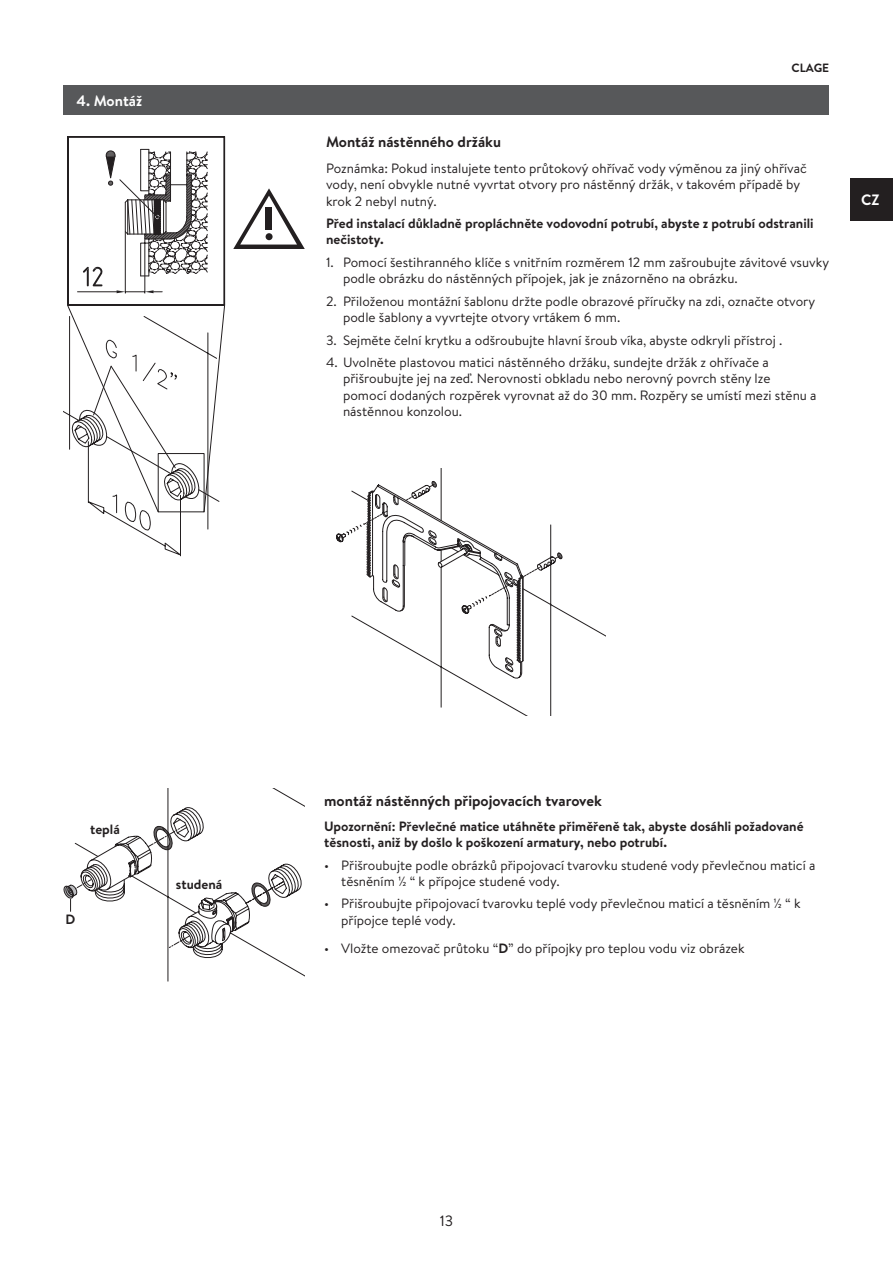
<style>
.page{position:relative;width:893px;height:1263px;background:#fff}
.page>*{position:absolute;margin:0;border:0;box-sizing:border-box;transform-origin:0 0}
._0a_Überschrift__ohn{font:700 15px "Brandon Text";color:#231f20}
._0_Überschrift_2__Sp{font:700 15px "Brandon Text";color:#231f20}
.t1{font:700 15px "Brandon Text";color:#fff}
.t2{font:15px "Brandon Text";color:#231f20}
._1_Body{font:13.5px/16.2px "Brandon Text";color:#231f20}
._4_Body_fett{font:700 13.5px/16.2px "Brandon Text";color:#231f20}
.t3{font:700 12px "Brandon Text";color:#231f20}
.s1{font-weight:700}
</style>
<div class="page">
<div style="left:850px;top:179px;width:43px;height:42px;background:#231f20"></div>
<div style="left:64px;top:85px;width:765px;height:30px;background:#57585a"></div>
<svg style="left:351px;top:468px;width:255px;height:247px"></svg>
<svg style="left:64px;top:136px;width:161px;height:393px"></svg>
<svg style="left:233px;top:188px;width:72px;height:61px"></svg>
<div style="left:266px;top:207px;width:6px;height:23px;background:#231f20"></div>
<div style="left:266px;top:233px;width:7px;height:7px;background:#231f20;border-radius:50%"></div>
<svg style="left:64px;top:789px;width:241px;height:193px"></svg>
<p class="t1" style="left:77px;top:90px;width:67px">4. Montáž</p>
<p class="_0_Überschrift_2__Sp" style="left:326px;top:131px;width:177px">Montáž nástěnného držáku</p>
<p class="t3" style="left:791px;top:60px;width:39px">CLAGE</p>
<p class="_1_Body" style="left:326px;top:160px;width:482px">Poznámka: Pokud instalujete tento průtokový ohřívač vody výměnou za jiný ohřívač vody, není obvykle nutné vyvrtat otvory pro nástěnný držák, v takovém případě by krok 2 nebyl nutný.</p>
<p class="_4_Body_fett" style="left:326px;top:215px;width:489px">Před instalací důkladně propláchněte vodovodní potrubí, abyste z potrubí odstranili nečistoty.</p>
<p class="_1_Body" style="left:343px;top:254px;width:488px;text-indent:-17px">1. Pomocí šestihranného klíče s vnitřním rozměrem 12 mm zašroubujte závitové vsuvky podle obrázku do nástěnných přípojek, jak je znázorněno na obrázku.</p>
<p class="_1_Body" style="left:343px;top:292px;width:474px;text-indent:-17px">2. Přiloženou montážní šablonu držte podle obrazové příručky na zdi, označte otvory podle šablony a vyvrtejte otvory vrtákem 6 mm.</p>
<p class="_1_Body" style="left:326px;top:331px;width:458px">3. Sejměte čelní krytku a odšroubujte hlavní šroub víka, abyste odkryli přístroj .</p>
<p class="_1_Body" style="left:343px;top:354px;width:475px;text-indent:-17px">4. Uvolněte plastovou matici nástěnného držáku, sundejte držák z ohřívače a přišroubujte jej na zeď. Nerovnosti obkladu nebo nerovný povrch stěny lze pomocí dodaných rozpěrek vyrovnat až do 30 mm. Rozpěry se umístí mezi stěnu a nástěnnou konzolou.</p>
<p class="t1" style="left:861px;top:189px;width:20px">CZ</p>
<p class="_4_Body_fett" style="left:90px;top:821px;width:31px">teplá</p>
<p class="_4_Body_fett" style="left:66px;top:910px;width:11px">D</p>
<p class="_4_Body_fett" style="left:176px;top:876px;width:48px">studená</p>
<p class="_0a_Überschrift__ohn" style="left:324px;top:791px;width:279px">montáž nástěnných připojovacích tvarovek</p>
<p class="_4_Body_fett" style="left:324px;top:818px;width:481px">Upozornění: Převlečné matice utáhněte přiměřeně tak, abyste dosáhli požadované těsnosti, aniž by došlo k poškození armatury, nebo potrubí.</p>
<p class="_1_Body" style="left:341px;top:856px;width:476px;text-indent:-17px">• Přišroubujte podle obrázků připojovací tvarovku studené vody převlečnou maticí a těsněním ½ “ k přípojce studené vody.</p>
<p class="_1_Body" style="left:341px;top:895px;width:461px;text-indent:-17px">• Přišroubujte připojovací tvarovku teplé vody převlečnou maticí a těsněním ½ “ k přípojce teplé vody.</p>
<p class="_1_Body" style="left:324px;top:940px;width:422px">• Vložte omezovač průtoku “<span class="s1">D</span>” do přípojky pro teplou vodu viz obrázek</p>
<p class="t2" style="left:440px;top:1210px;width:15px">13</p>
</div>
